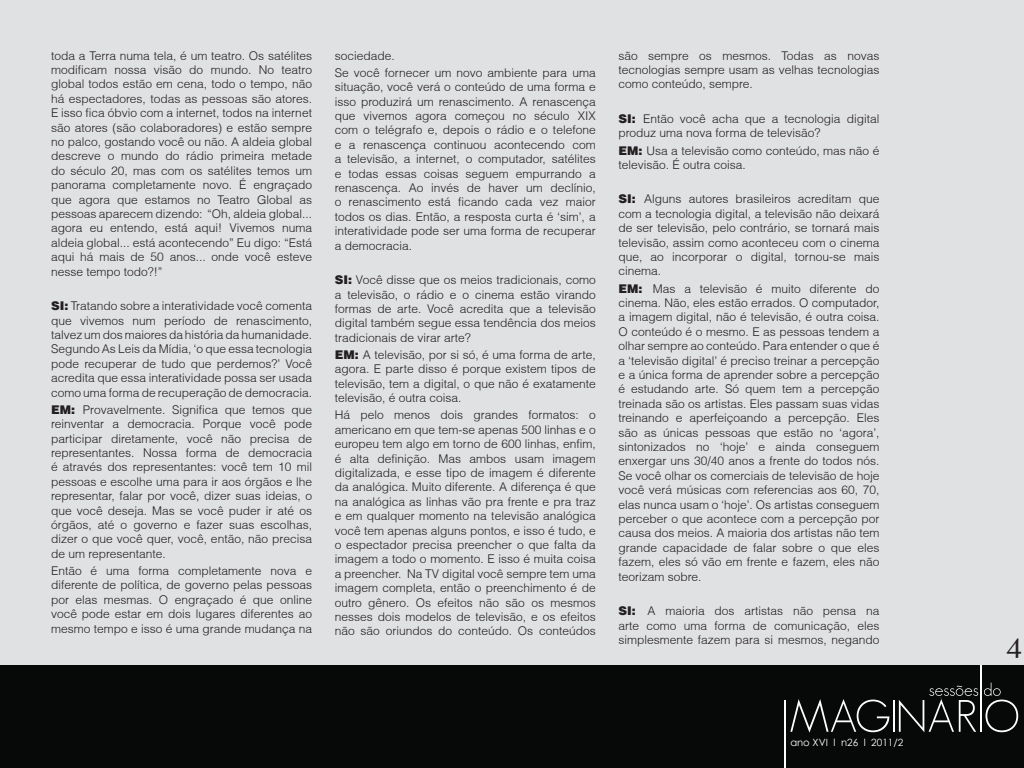
<style>
.page{position:relative;width:1024px;height:768px;background:#fff}
.page>*{position:absolute;margin:0;border:0;box-sizing:border-box;transform-origin:0 0}
.t1{font:45px "Daun Penh";color:#231f20}
.Estilo_de_parágrafo{font:300 12px/14.4px "Helvetica";color:#231f20;text-align:justify}
.t2{font:10px "Century Gothic";color:#fff}
.s1{font-weight:900}
</style>
<div class="page">
<div style="left:0;top:0;width:1024px;height:673px;background:#e0e1e3"></div>
<div style="left:0;top:666px;width:1024px;height:102px;background:#070808"></div>
<hr style="left:784px;top:700px;width:2px;height:68px;background:#fff">
<svg style="left:790px;top:699px;width:99px;height:34px"></svg>
<hr style="left:893px;top:700px;width:2px;height:32px;background:#fff">
<hr style="left:980px;top:665px;width:2px;height:67px;background:#fff">
<svg style="left:899px;top:686px;width:79px;height:46px"></svg>
<svg style="left:984px;top:683px;width:34px;height:49px"></svg>
<p class="Estilo_de_parágrafo" style="left:51px;top:48px;width:263px">toda a Terra numa tela, é um teatro. Os satélites modificam nossa visão do mundo. No teatro global todos estão em cena, todo o tempo, não há espectadores, todas as pessoas são atores.<br>E isso fica óbvio com a internet, todos na internet são atores (são colaboradores) e estão sempre no palco, gostando você ou não. A aldeia global descreve o mundo do rádio primeira metade do século 20, mas com os satélites temos um panorama completamente novo. É engraçado que agora que estamos no Teatro Global as pessoas aparecem dizendo: “Oh, aldeia global... agora eu entendo, está aqui! Vivemos numa aldeia global... está acontecendo” Eu digo: “Está aqui há mais de 50 anos... onde você esteve nesse tempo todo?!”</p>
<p class="Estilo_de_parágrafo" style="left:51px;top:299px;width:263px"><span class="s1">SI:</span> Tratando sobre a interatividade você comenta que vivemos num período de renascimento, talvez um dos maiores da história da humanidade.<br>Segundo As Leis da Mídia, ‘o que essa tecnologia pode recuperar de tudo que perdemos?’ Você acredita que essa interatividade possa ser usada como uma forma de recuperação de democracia.</p>
<p class="Estilo_de_parágrafo" style="left:51px;top:402px;width:263px"><span class="s1">EM:</span> Provavelmente. Significa que temos que reinventar a democracia. Porque você pode participar diretamente, você não precisa de representantes. Nossa forma de democracia é através dos representantes: você tem 10 mil pessoas e escolhe uma para ir aos órgãos e lhe representar, falar por você, dizer suas ideias, o que você deseja. Mas se você puder ir até os órgãos, até o governo e fazer suas escolhas, dizer o que você quer, você, então, não precisa de um representante.</p>
<p class="Estilo_de_parágrafo" style="left:51px;top:563px;width:263px">Então é uma forma completamente nova e diferente de política, de governo pelas pessoas por elas mesmas. O engraçado é que online você pode estar em dois lugares diferentes ao mesmo tempo e isso é uma grande mudança na</p>
<p class="Estilo_de_parágrafo" style="left:335px;top:48px;width:62px">sociedade.</p>
<p class="Estilo_de_parágrafo" style="left:335px;top:65px;width:263px">Se você fornecer um novo ambiente para uma situação, você verá o conteúdo de uma forma e isso produzirá um renascimento. A renascença que vivemos agora começou no século XIX com o telégrafo e, depois o rádio e o telefone e a renascença continuou acontecendo com a televisão, a internet, o computador, satélites e todas essas coisas seguem empurrando a renascença. Ao invés de haver um declínio, o renascimento está ficando cada vez maior todos os dias. Então, a resposta curta é ‘sim’, a interatividade pode ser uma forma de recuperar a democracia.</p>
<p class="Estilo_de_parágrafo" style="left:335px;top:273px;width:263px"><span class="s1">SI:</span> Você disse que os meios tradicionais, como a televisão, o rádio e o cinema estão virando formas de arte. Você acredita que a televisão digital também segue essa tendência dos meios tradicionais de virar arte?</p>
<p class="Estilo_de_parágrafo" style="left:335px;top:347px;width:263px"><span class="s1">EM:</span> A televisão, por si só, é uma forma de arte, agora. E parte disso é porque existem tipos de televisão, tem a digital, o que não é exatamente televisão, é outra coisa.</p>
<p class="Estilo_de_parágrafo" style="left:335px;top:408px;width:263px">Há pelo menos dois grandes formatos: o americano em que tem-se apenas 500 linhas e o europeu tem algo em torno de 600 linhas, enfim, é alta definição. Mas ambos usam imagem digitalizada, e esse tipo de imagem é diferente da analógica. Muito diferente. A diferença é que na analógica as linhas vão pra frente e pra traz e em qualquer momento na televisão analógica você tem apenas alguns pontos, e isso é tudo, e o espectador precisa preencher o que falta da imagem a todo o momento. E isso é muita coisa a preencher. Na TV digital você sempre tem uma imagem completa, então o preenchimento é de outro gênero. Os efeitos não são os mesmos nesses dois modelos de televisão, e os efeitos não são oriundos do conteúdo. Os conteúdos</p>
<p class="Estilo_de_parágrafo" style="left:618px;top:48px;width:262px">são sempre os mesmos. Todas as novas tecnologias sempre usam as velhas tecnologias como conteúdo, sempre.</p>
<p class="Estilo_de_parágrafo" style="left:618px;top:111px;width:262px"><span class="s1">SI:</span> Então você acha que a tecnologia digital produz uma nova forma de televisão?</p>
<p class="Estilo_de_parágrafo" style="left:618px;top:143px;width:262px"><span class="s1">EM:</span> Usa a televisão como conteúdo, mas não é televisão. É outra coisa.</p>
<p class="Estilo_de_parágrafo" style="left:618px;top:192px;width:263px"><span class="s1">SI:</span> Alguns autores brasileiros acreditam que com a tecnologia digital, a televisão não deixará de ser televisão, pelo contrário, se tornará mais televisão, assim como aconteceu com o cinema que, ao incorporar o digital, tornou-se mais cinema.</p>
<p class="Estilo_de_parágrafo" style="left:618px;top:281px;width:263px"><span class="s1">EM:</span> Mas a televisão é muito diferente do cinema. Não, eles estão errados. O computador, a imagem digital, não é televisão, é outra coisa.<br>O conteúdo é o mesmo. E as pessoas tendem a olhar sempre ao conteúdo. Para entender o que é a ‘televisão digital’ é preciso treinar a percepção e a única forma de aprender sobre a percepção é estudando arte. Só quem tem a percepção treinada são os artistas. Eles passam suas vidas treinando e aperfeiçoando a percepção. Eles são as únicas pessoas que estão no ‘agora’, sintonizados no ‘hoje’ e ainda conseguem enxergar uns 30/40 anos a frente do todos nós.<br>Se você olhar os comerciais de televisão de hoje você verá músicas com referencias aos 60, 70, elas nunca usam o ‘hoje’. Os artistas conseguem perceber o que acontece com a percepção por causa dos meios. A maioria dos artistas não tem grande capacidade de falar sobre o que eles fazem, eles só vão em frente e fazem, eles não teorizam sobre.</p>
<p class="Estilo_de_parágrafo" style="left:618px;top:604px;width:263px"><span class="s1">SI:</span> A maioria dos artistas não pensa na arte como uma forma de comunicação, eles simplesmente fazem para si mesmos, negando</p>
<p class="t2" style="left:790px;top:735px;width:114px">ano XVI l n26 l 2011/2</p>
<h1 class="t1" style="left:1007px;top:616px;width:16px">4</h1>
</div>
